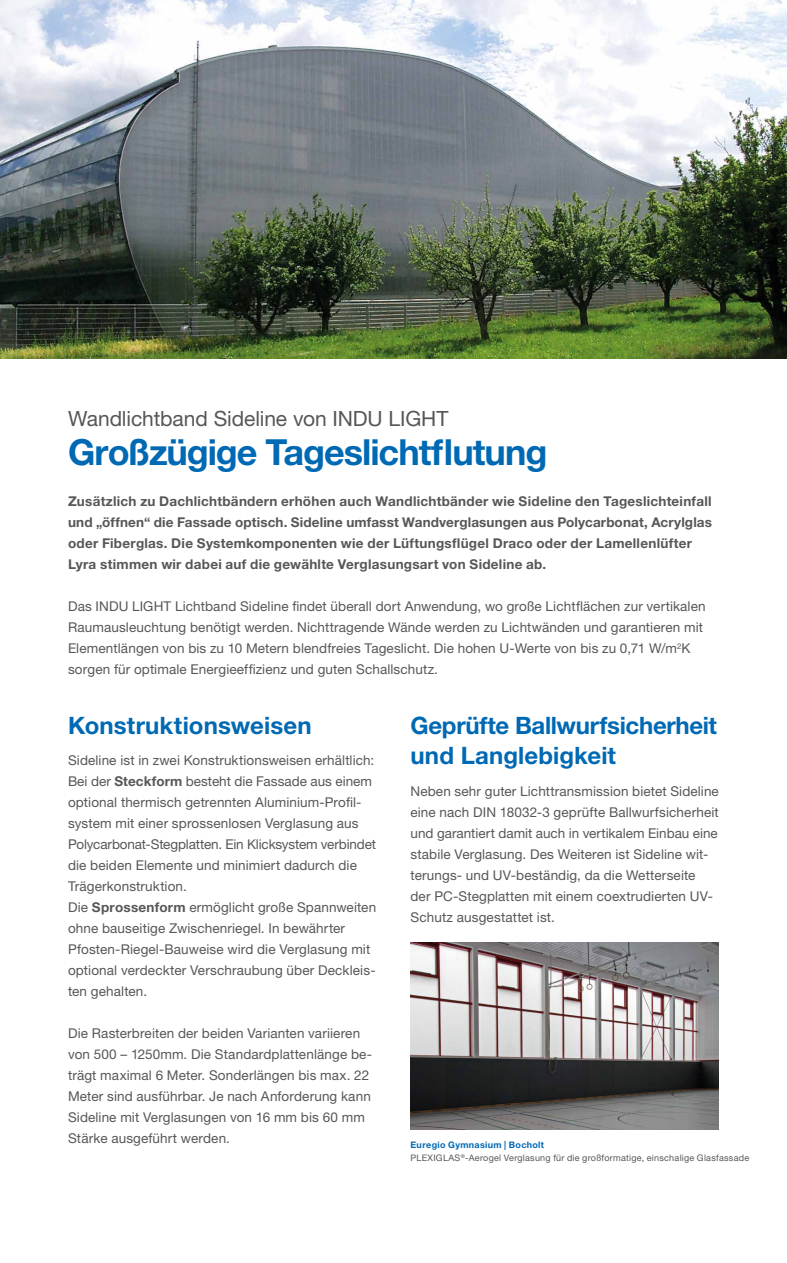
<style>
.page{position:relative;width:787px;height:1263px;background:#fff}
.page>*{position:absolute;margin:0;border:0;box-sizing:border-box;transform-origin:0 0}
.t1{font:700 36px "Helvetica Neue LT Pro";letter-spacing:-.03em;color:#0069b4}
.t2{font:700 24px/30px "Helvetica Neue LT Pro";color:#0069b4}
.t3{font:21px "Helvetica Neue LT Pro";letter-spacing:-.005em;color:#575756}
.t4{font:13.5px/21px "Helvetica Neue LT Pro";letter-spacing:.01em;color:#575756}
.t5{font:700 13.5px/21px "Helvetica Neue LT Pro";letter-spacing:.015em;color:#575756}
.t6{font:9px/13.5px "Helvetica Neue LT Pro";letter-spacing:.03em;color:#575756}
.s1{font-weight:700}
.s2{font-weight:700;color:#0069b4}
</style>
<div class="page">
<img style="left:0;top:0;width:787px;height:358px">
<img style="left:410px;top:942px;width:309px;height:188px">
<h3 class="t3" style="left:68px;top:405px;width:382px">Wandlichtband Sideline von INDU LIGHT</h3>
<h1 class="t1" style="left:68px;top:429px;width:481px">Großzügige Tageslichtflutung</h1>
<p class="t5" style="left:68px;top:490px;width:645px">Zusätzlich zu Dachlichtbändern erhöhen auch Wandlichtbänder wie Sideline den Tageslichteinfall und „öffnen“ die Fassade optisch. Sideline umfasst Wandverglasungen aus Polycarbonat, Acrylglas oder Fiberglas. Die Systemkomponenten wie der Lüftungsflügel Draco oder der Lamellenlüfter Lyra stimmen wir dabei auf die gewählte Verglasungsart von Sideline ab.</p>
<p class="t4" style="left:68px;top:595px;width:639px">Das INDU LIGHT Lichtband Sideline findet überall dort Anwendung, wo große Lichtflächen zur vertikalen Raumausleuchtung benötigt werden. Nichttragende Wände werden zu Lichtwänden und garantieren mit Elementlängen von bis zu 10 Metern blendfreies Tageslicht. Die hohen U-Werte von bis zu 0,71 W/m<sup>2</sup>K sorgen für optimale Energieeffizienz und guten Schallschutz.</p>
<h2 class="t2" style="left:410px;top:710px;width:308px">Geprüfte Ballwurfsicherheit und Langlebigkeit</h2>
<p class="t4" style="left:410px;top:781px;width:310px">Neben sehr guter Lichttransmission bietet Sideline eine nach DIN 18032-3 geprüfte Ballwurfsicherheit und garantiert damit auch in vertikalem Einbau eine stabile Verglasung. Des Weiteren ist Sideline wit&shy;terungs- und UV-beständig, da die Wetterseite der PC-Stegplatten mit einem coextrudierten UV-Schutz ausgestattet ist.</p>
<h2 class="t2" style="left:68px;top:710px;width:245px">Konstruktionsweisen</h2>
<p class="t4" style="left:68px;top:749px;width:310px">Sideline ist in zwei Konstruktionsweisen erhältlich:<br>Bei der <span class="s1">Steckform</span> besteht die Fassade aus einem optional thermisch getrennten Aluminium-Profil&shy;system mit einer sprossenlosen Verglasung aus Polycarbonat-Stegplatten. Ein Klicksystem verbindet die beiden Elemente und minimiert dadurch die Trägerkonstruktion.<br>Die <span class="s1">Sprossenform</span> ermöglicht große Spannweiten ohne bauseitige Zwischenriegel. In bewährter Pfosten-Riegel-Bauweise wird die Verglasung mit optional verdeckter Verschraubung über Deckleis&shy;ten gehalten.</p>
<p class="t4" style="left:68px;top:1022px;width:305px">Die Rasterbreiten der beiden Varianten variieren von 500 – 1250mm. Die Standardplattenlänge be&shy;trägt maximal 6 Meter. Sonderlängen bis max. 22<br>Meter sind ausführbar. Je nach Anforderung kann Sideline mit Verglasungen von 16 mm bis 60 mm Stärke ausgeführt werden.</p>
<p class="t6" style="left:410px;top:1137px;width:340px"><span class="s2">Euregio Gymnasium | Bocholt<br></span>PLEXIGLAS<sup>®</sup>-Aerogel Verglasung für die großformatige, einschalige Glasfassade</p>
</div>
